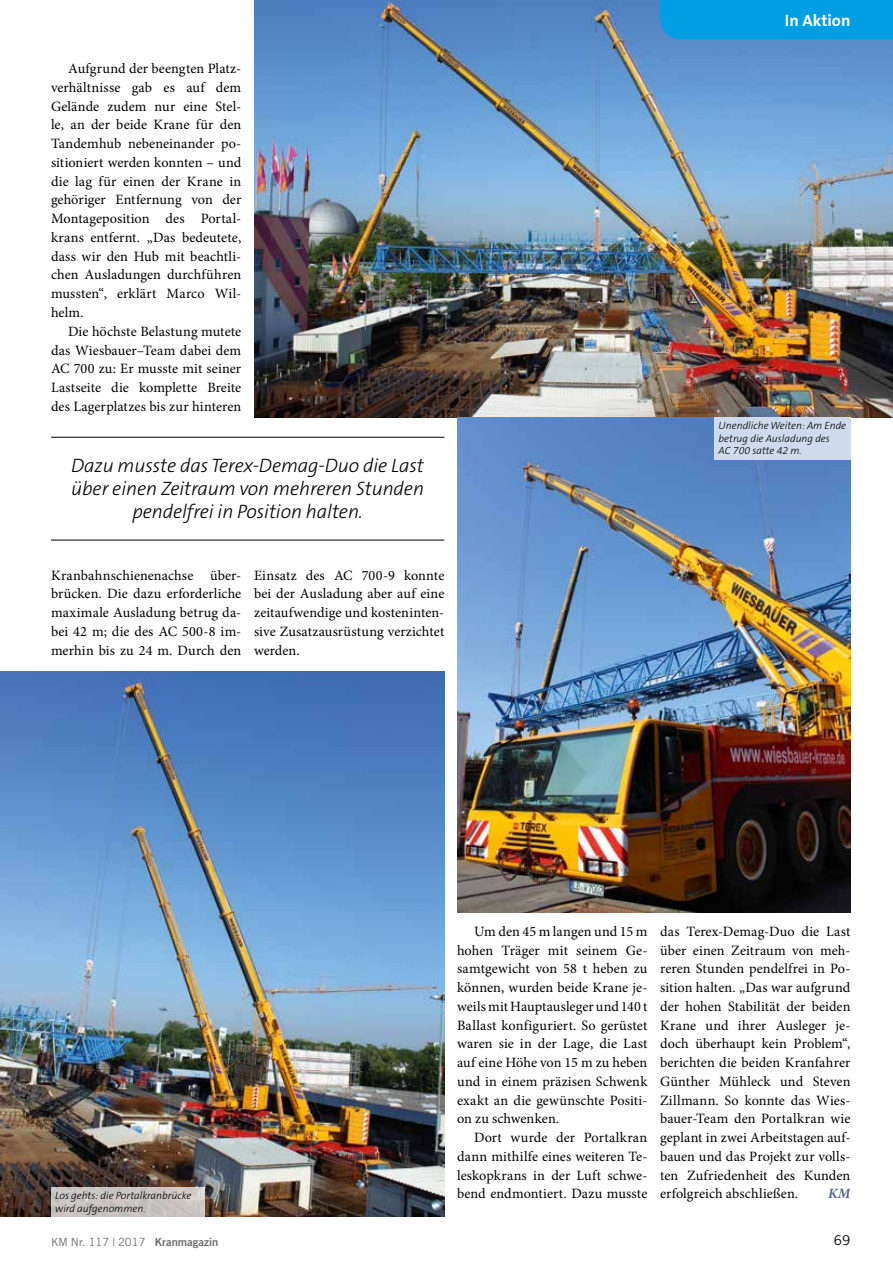
<style>
.page{position:relative;width:893px;height:1263px;background:#fff}
.page>*{position:absolute;margin:0;border:0;box-sizing:border-box;transform-origin:0 0}
.t1{font:italic 300 19.5px/23.4px "The Sans B3";letter-spacing:-.005em;color:#000;text-align:center}
.t2{font:700 16.5px "The Sans B7";color:#fff}
.t3{font:14.25px/18.8px "Minion Pro";letter-spacing:.005em;color:#000;text-align:justify}
.t4{font:italic 700 14.25px "Minion Pro";color:#51658d}
.t5{font:13.5px "Trade Gothic";color:#000}
.t6{font:11.25px "Trade Gothic";color:#6e6e6e}
.t7{font:italic 300 10.5px/12.3px "The Sans B3";color:#000}
.s1{font-family:"Trade Gothic Bold Two"}
</style>
<div class="page">
<img style="left:254px;top:0;width:639px;height:417px">
<div style="left:660px;top:0;width:233px;height:39px;background:#009ee3"></div>
<img style="left:0;top:671px;width:444px;height:545px">
<img style="left:457px;top:417px;width:393px;height:495px">
<hr style="left:51px;top:437px;width:393px;height:1px;background:#000">
<hr style="left:51px;top:540px;width:393px;height:1px;background:#000">
<svg style="left:51px;top:1187px;width:153px;height:30px;fill:#cac5c2"></svg>
<div style="left:714px;top:417px;width:136px;height:43px;background:#cfdbed"></div>
<p class="t3" style="left:51px;top:59px;width:192px;text-indent:17px">Aufgrund der beengten Platz&shy;verhältnisse gab es auf dem Gelände zudem nur eine Stel&shy;le, an der beide Krane für den Tandemhub nebeneinander po&shy;sitioniert werden konnten – und die lag für einen der Krane in gehöriger Entfernung von der Montageposition des Portal&shy;krans entfernt. „Das bedeutete, dass wir den Hub mit beachtli&shy;chen Ausladungen durchführen mussten“, erklärt Marco Wil&shy;helm.</p>
<p class="t3" style="left:51px;top:322px;width:192px;text-indent:17px">Die höchste Belastung mutete das Wiesbauer–Team dabei dem AC 700 zu: Er musste mit seiner Lastseite die komplette Breite des Lagerplatzes bis zur hinteren</p>
<h1 class="t1" style="left:71px;top:454px;width:354px">Dazu musste das Terex-Demag-Duo die Last über einen Zeitraum von mehreren Stunden pendelfrei in Position halten.</h1>
<p class="t3" style="left:51px;top:566px;width:192px">Kranbahnschienenachse über&shy;brücken. Die dazu erforderliche maximale Ausladung betrug da&shy;bei 42 m; die des AC 500-8 im&shy;merhin bis zu 24 m. Durch den</p>
<p class="t3" style="left:254px;top:566px;width:192px">Einsatz des AC 700-9 konnte bei der Ausladung aber auf eine zeitaufwendige und kosteninten&shy;sive Zusatzausrüstung verzichtet werden.</p>
<p class="t2" style="left:785px;top:11px;width:67px">In Aktion</p>
<p class="t7" style="left:719px;top:420px;width:129px">Unendliche Weiten: Am Ende betrug die Ausladung des<br>AC 700 satte 42 m.</p>
<p class="t3" style="left:457px;top:922px;width:192px;text-indent:17px">Um den 45 m langen und 15 m hohen Träger mit seinem Ge&shy;samtgewicht von 58 t heben zu können, wurden beide Krane je&shy;weils mit Hauptausleger und 140 t Ballast konfiguriert. So gerüstet waren sie in der Lage, die Last auf eine Höhe von 15 m zu heben und in einem präzisen Schwenk exakt an die gewünschte Positi&shy;on zu schwenken.</p>
<p class="t3" style="left:457px;top:1128px;width:192px;text-indent:17px">Dort wurde der Portalkran dann mithilfe eines weiteren Te&shy;leskopkrans in der Luft schwe&shy;bend endmontiert. Dazu musste</p>
<p class="t3" style="left:660px;top:922px;width:192px">das Terex-Demag-Duo die Last über einen Zeitraum von meh&shy;reren Stunden pendelfrei in Po&shy;sition halten. „Das war aufgrund der hohen Stabilität der beiden Krane und ihrer Ausleger je&shy;doch überhaupt kein Problem“, berichten die beiden Kranfahrer Günther Mühleck und Steven Zillmann. So konnte das Wies&shy;bauer-Team den Portalkran wie geplant in zwei Arbeitstagen auf&shy;bauen und das Projekt zur volls&shy;ten Zufriedenheit des Kunden</p>
<p class="t7" style="left:55px;top:1190px;width:138px">Los gehts: die Portalkranbrücke</p>
<p class="t3" style="left:660px;top:1184px;width:139px">erfolgreich abschließen.</p>
<p class="t4" style="left:828px;top:1185px;width:24px">KM</p>
<p class="t7" style="left:55px;top:1202px;width:92px">wird aufgenommen.</p>
<p class="t6" style="left:51px;top:1235px;width:169px">KM Nr. 117 | 2017 <span class="s1">Kranmagazin</span></p>
<p class="t5" style="left:834px;top:1232px;width:18px">69</p>
</div>
